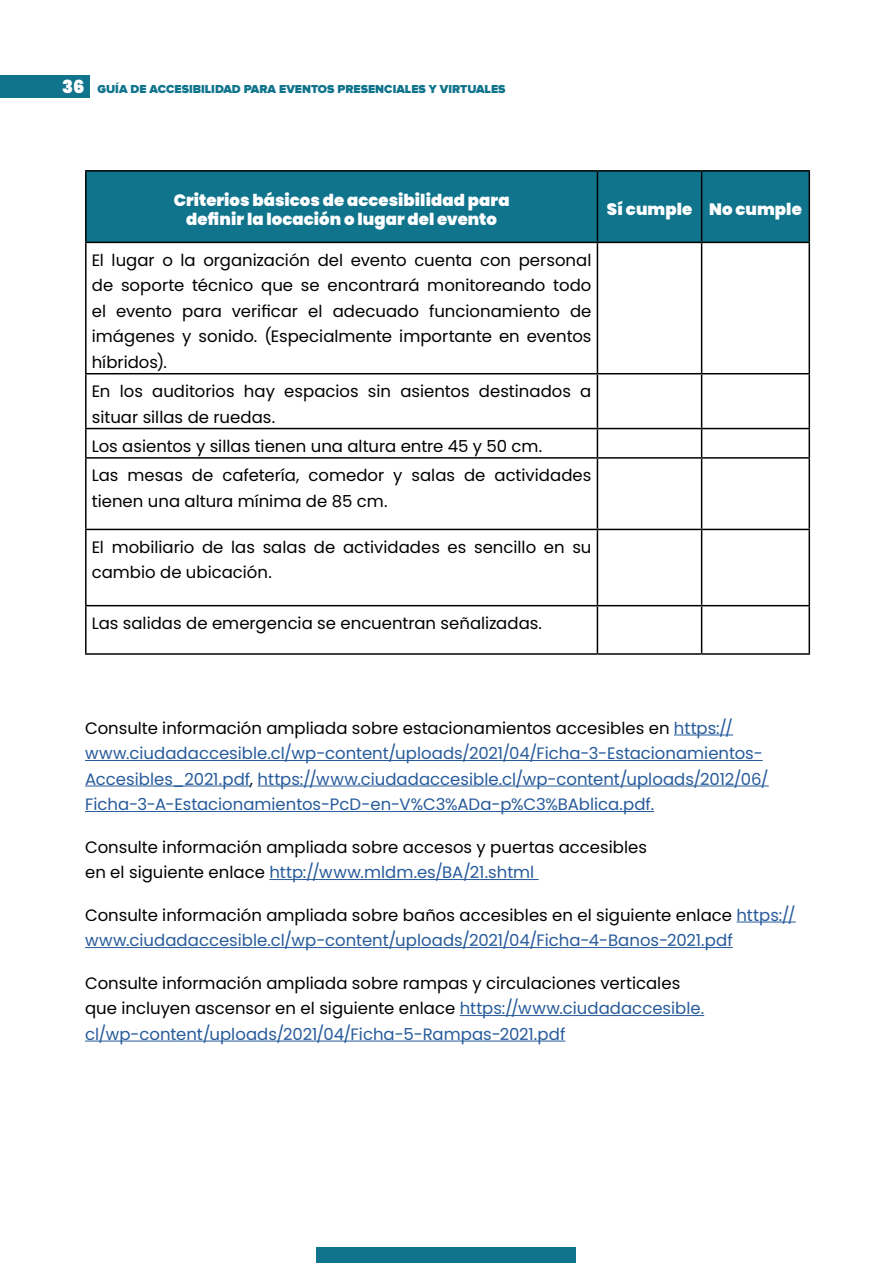
<style>
.page{position:relative;width:893px;height:1263px;background:#fff}
.page>*{position:absolute;margin:0;border:0;box-sizing:border-box;transform-origin:0 0}
.t1{font:16.5px/25.5px "Poppins";color:#000}
.t2{font:16.5px/25.5px "Poppins";color:#275b9b}
.t3{font:900 16.5px/19.5px "Poppins";letter-spacing:.005em;color:#fff;text-align:center}
.t4{font:900 12px "Proxima Nova";color:#10748c}
.s1{font-family:"Poppins";font-size:18px;color:#fff}
.s2{color:#000}
.s3{color:#275b9b}
</style>
<div class="page">
<div style="left:0;top:75px;width:89px;height:23px;background:#10748c"></div>
<div style="left:317px;top:1247px;width:259px;height:16px;background:#10748c"></div>
<hr style="left:674px;top:734px;width:59px;height:1px;background:#275b9b">
<hr style="left:85px;top:760px;width:678px;height:1px;background:#275b9b">
<hr style="left:85px;top:785px;width:165px;height:1px;background:#275b9b">
<hr style="left:258px;top:785px;width:511px;height:1px;background:#275b9b">
<hr style="left:85px;top:811px;width:569px;height:1px;background:#275b9b">
<hr style="left:269px;top:879px;width:270px;height:1px;background:#275b9b">
<hr style="left:737px;top:922px;width:59px;height:1px;background:#275b9b">
<hr style="left:85px;top:947px;width:648px;height:1px;background:#275b9b">
<hr style="left:460px;top:1015px;width:244px;height:1px;background:#275b9b">
<hr style="left:85px;top:1041px;width:480px;height:1px;background:#275b9b">
<div style="left:87px;top:172px;width:721px;height:70px;background:#10748c"></div>
<hr style="left:85px;top:243px;width:2px;height:130px;background:#000">
<hr style="left:597px;top:243px;width:1px;height:130px;background:#000">
<hr style="left:701px;top:243px;width:1px;height:130px;background:#000">
<hr style="left:808px;top:243px;width:2px;height:130px;background:#000">
<hr style="left:85px;top:373px;width:512px;height:1px;background:#000">
<hr style="left:85px;top:374px;width:2px;height:54px;background:#000">
<hr style="left:597px;top:373px;width:105px;height:1px;background:#000">
<hr style="left:597px;top:374px;width:1px;height:54px;background:#000">
<hr style="left:702px;top:373px;width:108px;height:1px;background:#000">
<hr style="left:701px;top:374px;width:1px;height:54px;background:#000">
<hr style="left:808px;top:374px;width:2px;height:54px;background:#000">
<hr style="left:85px;top:428px;width:512px;height:1px;background:#000">
<hr style="left:85px;top:429px;width:2px;height:28px;background:#000">
<hr style="left:597px;top:428px;width:105px;height:1px;background:#000">
<svg style="left:597px;top:429px;width:1px;height:28px"></svg>
<hr style="left:702px;top:428px;width:108px;height:1px;background:#000">
<svg style="left:701px;top:429px;width:1px;height:28px"></svg>
<hr style="left:808px;top:429px;width:2px;height:28px;background:#000">
<hr style="left:85px;top:457px;width:512px;height:2px;background:#000">
<hr style="left:85px;top:459px;width:2px;height:70px;background:#000">
<hr style="left:597px;top:457px;width:105px;height:2px;background:#000">
<hr style="left:597px;top:459px;width:1px;height:70px;background:#000">
<hr style="left:702px;top:457px;width:108px;height:2px;background:#000">
<hr style="left:701px;top:459px;width:1px;height:70px;background:#000">
<hr style="left:808px;top:459px;width:2px;height:70px;background:#000">
<hr style="left:85px;top:529px;width:512px;height:1px;background:#000">
<hr style="left:85px;top:530px;width:2px;height:75px;background:#000">
<hr style="left:597px;top:529px;width:105px;height:1px;background:#000">
<hr style="left:597px;top:530px;width:1px;height:75px;background:#000">
<hr style="left:702px;top:529px;width:108px;height:1px;background:#000">
<hr style="left:701px;top:530px;width:1px;height:75px;background:#000">
<hr style="left:808px;top:530px;width:2px;height:75px;background:#000">
<hr style="left:85px;top:605px;width:512px;height:1px;background:#000">
<hr style="left:85px;top:606px;width:2px;height:47px;background:#000">
<hr style="left:597px;top:605px;width:105px;height:1px;background:#000">
<hr style="left:597px;top:606px;width:1px;height:47px;background:#000">
<hr style="left:702px;top:605px;width:108px;height:1px;background:#000">
<hr style="left:701px;top:606px;width:1px;height:47px;background:#000">
<hr style="left:808px;top:606px;width:2px;height:47px;background:#000">
<hr style="left:85px;top:653px;width:512px;height:2px;background:#000">
<hr style="left:597px;top:653px;width:105px;height:2px;background:#000">
<hr style="left:702px;top:653px;width:108px;height:2px;background:#000">
<hr style="left:85px;top:172px;width:2px;height:70px;background:#000">
<hr style="left:85px;top:170px;width:512px;height:2px;background:#000">
<hr style="left:85px;top:242px;width:512px;height:1px;background:#000">
<hr style="left:597px;top:170px;width:105px;height:2px;background:#000">
<hr style="left:597px;top:242px;width:105px;height:1px;background:#000">
<hr style="left:702px;top:170px;width:108px;height:2px;background:#000">
<hr style="left:702px;top:242px;width:108px;height:1px;background:#000">
<hr style="left:597px;top:172px;width:1px;height:70px;background:#000">
<hr style="left:701px;top:172px;width:1px;height:70px;background:#000">
<hr style="left:808px;top:172px;width:2px;height:70px;background:#000">
<p class="t4" style="left:62px;top:82px;width:445px"><span class="s1">36</span> GUÍA DE ACCESIBILIDAD PARA EVENTOS PRESENCIALES Y VIRTUALES</p>
<p class="t3" style="left:174px;top:190px;width:337px">Criterios básicos de accesibilidad para definir la locación o lugar del evento</p>
<p class="t3" style="left:607px;top:200px;width:197px">Sí cumple No cumple</p>
<p class="t1" style="left:92px;top:247px;width:501px;text-align:justify">El lugar o la organización del evento cuenta con personal de soporte técnico que se encontrará monitoreando todo el evento para verificar el adecuado funcionamiento de imágenes y sonido. (Especialmente importante en eventos híbridos).</p>
<p class="t1" style="left:92px;top:379px;width:501px">En los auditorios hay espacios sin asientos destinados a situar sillas de ruedas.</p>
<p class="t1" style="left:92px;top:431px;width:501px;line-height:29.2px">Los asientos y sillas tienen una altura entre 45 y 50 cm.<br>Las mesas de cafetería, comedor y salas de actividades</p>
<p class="t1" style="left:92px;top:488px;width:297px">tienen una altura mínima de 85 cm.</p>
<p class="t1" style="left:92px;top:534px;width:501px">El mobiliario de las salas de actividades es sencillo en su cambio de ubicación.</p>
<p class="t1" style="left:92px;top:610px;width:452px">Las salidas de emergencia se encuentran señalizadas.</p>
<p class="t2" style="left:85px;top:715px;width:685px"><span class="s2">Consulte información ampliada sobre estacionamientos accesibles en</span> https:// www.ciudadaccesible.cl/wp-content/uploads/2021/04/Ficha-3-Estacionamientos-Accesibles_2021.pdf<span class="s2">,</span> https://www.ciudadaccesible.cl/wp-content/uploads/2012/06/ Ficha-3-A-Estacionamientos-PcD-en-V%C3%ADa-p%C3%BAblica.pdf.</p>
<p class="t1" style="left:85px;top:834px;width:563px">Consulte información ampliada sobre accesos y puertas accesibles en el siguiente enlace <span class="s3">http://www.mldm.es/BA/21.shtml</span></p>
<p class="t2" style="left:85px;top:902px;width:712px"><span class="s2">Consulte información ampliada sobre baños accesibles en el siguiente enlace</span> https:// www.ciudadaccesible.cl/wp-content/uploads/2021/04/Ficha-4-Banos-2021.pdf</p>
<p class="t1" style="left:85px;top:970px;width:621px">Consulte información ampliada sobre rampas y circulaciones verticales que incluyen ascensor en el siguiente enlace <span class="s3">https://www.ciudadaccesible. cl/wp-content/uploads/2021/04/Ficha-5-Rampas-2021.pdf</span></p>
</div>
